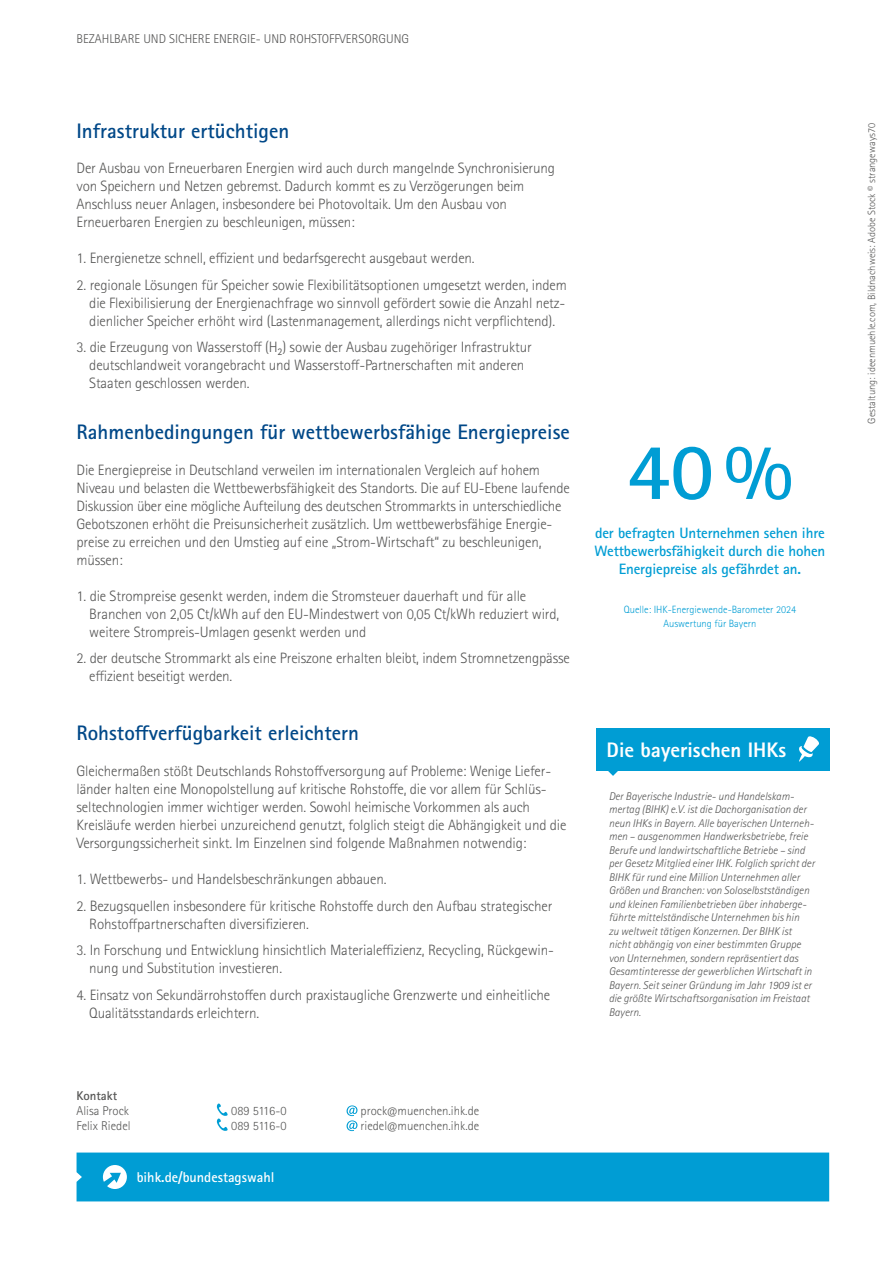
<style>
.page{position:relative;width:893px;height:1263px;background:#fff}
.page>*{position:absolute;margin:0;border:0;box-sizing:border-box;transform-origin:0 0}
.t1{font:700 81px "Rotis Sans Serif Std";color:#009dd4}
.t2{font:700 21px "Rotis Sans Serif Std";color:#004888}
.t3{font:800 21px "Rotis Sans Serif Std";color:#fff}
.t4{font:300 15px/18px "Rotis Sans Serif Std";letter-spacing:-.01em;color:#565655}
.t5{font:700 15px/18px "Rotis Sans Serif Std";letter-spacing:-.01em;color:#009dd4;text-align:center}
.t6{font:700 14.25px "Rotis Sans Serif Std";color:#fff}
.t7{font:300 12.75px "Rotis Sans Serif Std";color:#565655}
.t8{font:700 12.75px "Rotis Sans Serif Std";color:#565655}
.t9{font:italic 300 11.25px/13.5px "Rotis Sans Serif Std";color:#565655}
.t10{font:300 10.5px "Rotis Sans Serif Std";color:#565655}
.t11{font:300 10.5px/13.5px "Rotis Sans Serif Std";color:#009dd4;text-align:center}
</style>
<div class="page">
<div style="left:77px;top:1152px;width:752px;height:49px;background:#009dd4"></div>
<div style="left:596px;top:728px;width:234px;height:42px;background:#009dd4"></div>
<svg style="left:607px;top:770px;width:12px;height:6px"></svg>
<svg style="left:799px;top:736px;width:20px;height:26px"></svg>
<svg style="left:217px;top:1103px;width:11px;height:28px"></svg>
<svg style="left:347px;top:1105px;width:10px;height:26px"></svg>
<p class="t7" style="left:77px;top:31px;width:334px">BEZAHLBARE UND SICHERE ENERGIE- UND ROHSTOFFVERSORGUNG</p>
<h2 class="t2" style="left:77px;top:118px;width:214px">Infrastruktur ertüchtigen</h2>
<p class="t4" style="left:77px;top:159px;width:480px">Der Ausbau von Erneuerbaren Energien wird auch durch mangelnde Synchronisierung von Speichern und Netzen gebremst. Dadurch kommt es zu Verzögerungen beim Anschluss neuer Anlagen, insbesondere bei Photovoltaik. Um den Ausbau von Erneuerbaren Energien zu beschleunigen, müssen:</p>
<p class="t4" style="left:77px;top:249px;width:400px">1. Energienetze schnell, effizient und bedarfsgerecht ausgebaut werden.</p>
<p class="t4" style="left:89px;top:276px;width:479px;text-align:justify;text-indent:-13px">2. regionale Lösungen für Speicher sowie Flexibilitätsoptionen umgesetzt werden, indem die Flexibilisierung der Energienachfrage wo sinnvoll gefördert sowie die Anzahl netz&shy;dienlicher Speicher erhöht wird (Lastenmanagement, allerdings nicht verpflichtend).</p>
<p class="t4" style="left:89px;top:338px;width:444px;text-indent:-13px">3. die Erzeugung von Wasserstoff (H₂) sowie der Ausbau zugehöriger Infrastruktur deutschlandweit vorangebracht und Wasserstoff-Partnerschaften mit anderen<br>Staaten geschlossen werden.</p>
<h2 class="t2" style="left:77px;top:418px;width:495px">Rahmenbedingungen für wettbewerbsfähige Energiepreise</h2>
<p class="t4" style="left:77px;top:461px;width:495px">Die Energiepreise in Deutschland verweilen im internationalen Vergleich auf hohem Niveau und belasten die Wettbewerbsfähigkeit des Standorts. Die auf EU-Ebene laufende Diskussion über eine mögliche Aufteilung des deutschen Strommarkts in unterschiedliche Gebotszonen erhöht die Preisunsicherheit zusätzlich. Um wettbewerbsfähige Energie&shy;preise zu erreichen und den Umstieg auf eine „Strom-Wirtschaft“ zu beschleunigen, müssen:</p>
<p class="t4" style="left:89px;top:587px;width:471px;text-indent:-13px">1. die Strompreise gesenkt werden, indem die Stromsteuer dauerhaft und für alle<br>Branchen von 2,05 Ct/kWh auf den EU-Mindestwert von 0,05 Ct/kWh reduziert wird, weitere Strompreis-Umlagen gesenkt werden und</p>
<p class="t4" style="left:89px;top:649px;width:482px;text-indent:-13px">2. der deutsche Strommarkt als eine Preiszone erhalten bleibt, indem Stromnetzengpässe effizient beseitigt werden.</p>
<h2 class="t2" style="left:77px;top:720px;width:284px">Rohstoffverfügbarkeit erleichtern</h2>
<p class="t4" style="left:77px;top:762px;width:491px">Gleichermaßen stößt Deutschlands Rohstoffversorgung auf Probleme: Wenige Liefer&shy;länder halten eine Monopolstellung auf kritische Rohstoffe, die vor allem für Schlüs&shy;seltechnologien immer wichtiger werden. Sowohl heimische Vorkommen als auch Kreisläufe werden hierbei unzureichend genutzt, folglich steigt die Abhängigkeit und die Versorgungssicherheit sinkt. Im Einzelnen sind folgende Maßnahmen notwendig:</p>
<p class="t4" style="left:77px;top:870px;width:312px">1. Wettbewerbs- und Handelsbeschränkungen abbauen.</p>
<p class="t4" style="left:89px;top:897px;width:465px;text-indent:-13px">2. Bezugsquellen insbesondere für kritische Rohstoffe durch den Aufbau strategischer<br>Rohstoffpartnerschaften diversifizieren.</p>
<p class="t4" style="left:89px;top:941px;width:466px;text-indent:-13px">3. In Forschung und Entwicklung hinsichtlich Materialeffizienz, Recycling, Rückgewin&shy;nung und Substitution investieren.</p>
<p class="t4" style="left:89px;top:986px;width:462px;text-indent:-13px">4. Einsatz von Sekundärrohstoffen durch praxistaugliche Grenzwerte und einheitliche<br>Qualitätsstandards erleichtern.</p>
<h1 class="t1" style="left:627px;top:420px;width:168px">40%</h1>
<p class="t5" style="left:595px;top:524px;width:232px">der befragten Unternehmen sehen ihre<br>Wettbewerbsfähigkeit durch die hohen<br>Energiepreise als gefährdet an.</p>
<p class="t11" style="left:624px;top:603px;width:174px">Quelle: IHK-Energiewende-Barometer 2024<br>Auswertung für Bayern</p>
<h2 class="t3" style="left:607px;top:736px;width:181px">Die bayerischen IHKs</h2>
<p class="t9" style="left:609px;top:789px;width:208px">Der Bayerische Industrie- und Handelskam&shy;mertag (BIHK) e.V. ist die Dachorganisation der neun IHKs in Bayern. Alle bayerischen Unterneh&shy;men – ausgenommen Handwerksbetriebe, freie Berufe und landwirtschaftliche Betriebe – sind per Gesetz Mitglied einer IHK. Folglich spricht der BIHK für rund eine Million Unternehmen aller Größen und Branchen: von Soloselbstständigen und kleinen Familienbetrieben über inhaberge&shy;führte mittelständische Unternehmen bis hin<br>zu weltweit tätigen Konzernen. Der BIHK ist nicht abhängig von einer bestimmten Gruppe von Unternehmen, sondern repräsentiert das Gesamtinteresse der gewerblichen Wirtschaft in Bayern. Seit seiner Gründung im Jahr 1909 ist er die größte Wirtschaftsorganisation im Freistaat Bayern.</p>
<p class="t8" style="left:77px;top:1087px;width:42px">Kontakt</p>
<p class="t7" style="left:77px;top:1103px;width:54px">Alisa Prock</p>
<p class="t7" style="left:231px;top:1103px;width:57px">089 5116-0</p>
<p class="t7" style="left:361px;top:1103px;width:120px">prock@muenchen.ihk.de</p>
<p class="t7" style="left:77px;top:1118px;width:56px">Felix Riedel</p>
<p class="t7" style="left:231px;top:1118px;width:57px">089 5116-0</p>
<p class="t7" style="left:361px;top:1118px;width:120px">riedel@muenchen.ihk.de</p>
<p class="t6" style="left:137px;top:1168px;width:139px">bihk.de/bundestagswahl</p>
<p class="t10" style="left:865px;top:423px;width:302px;rotate:-90deg">Gestaltung: ideenmuehle.com, Bildnachweis: Adobe Stock © strangeways70</p>
</div>
